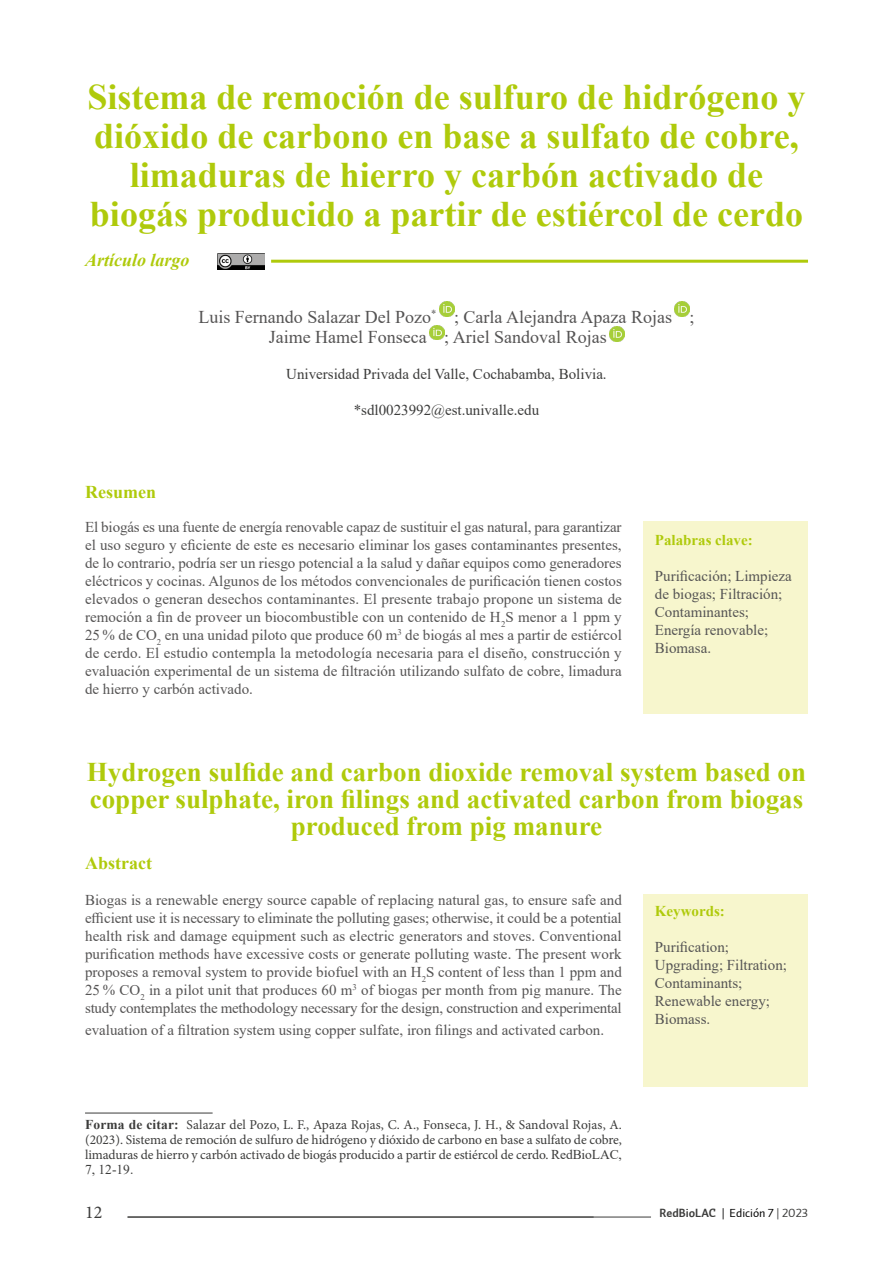
<style>
.page{position:relative;width:893px;height:1263px;background:#fff}
.page>*{position:absolute;margin:0;border:0;box-sizing:border-box;transform-origin:0 0}
.TITULO_PRINCIPAL_-_art_largo{font:700 36px/39px "Times New Roman";color:#afca0b;text-align:center}
.TITULO_PPAL_otro_idioma{font:700 27px/27px "Times New Roman";color:#afca0b;text-align:center}
.Autores{font:18px "Times New Roman";color:#555454}
.res_abs{font:700 18px "Times New Roman";color:#afca0b}
.t1{font:italic 700 18px "Times New Roman";color:#afca0b}
.t2{font:18px "Minion Pro";color:#3c3c3b}
.Resumen{font:15px/18px "Times New Roman";color:#555454;text-align:justify}
.Filiaciones{font:15px "Times New Roman";color:#3c3c3b}
.titulo_PALABRAS_CLAVE{font:700 15px "Times New Roman";color:#afca0b}
.parrafo_ok{font:13.5px/15px "Minion Pro";letter-spacing:-.005em;color:#3c3c3b;text-align:justify}
.t3{font:700 12px "Auto 1";color:#3c3c3b}
.s1{font-family:"Times New Roman";font-weight:700}
.s2{font-family:"Times New Roman"}
.s3{font-family:"Auto 1 Regular LF";font-weight:400;color:#000}
.s4{font-family:"Auto 1 Regular LF";font-weight:400}
</style>
<div class="page">
<hr style="left:128px;top:1217px;width:523px;height:1px;background:#3c3c3b">
<img style="left:439px;top:302px;width:15px;height:14px">
<img style="left:675px;top:302px;width:15px;height:14px">
<img style="left:429px;top:325px;width:15px;height:15px">
<img style="left:609px;top:326px;width:15px;height:15px">
<hr style="left:271px;top:260px;width:537px;height:3px;background:#afca0b">
<div style="left:643px;top:522px;width:165px;height:192px;background:#f7f6cd"></div>
<div style="left:643px;top:895px;width:165px;height:192px;background:#f7f6cd"></div>
<hr style="left:85px;top:1113px;width:128px;height:1px;background:#3c3c3b">
<img style="left:218px;top:253px;width:46px;height:16px">
<p class="TITULO_PRINCIPAL_-_art_largo" style="left:88px;top:77px;width:719px">Sistema de remoción de sulfuro de hidrógeno y dióxido de carbono en base a sulfato de cobre, limaduras de hierro y carbón activado de biogás producido a partir de estiércol de cerdo</p>
<p class="t1" style="left:85px;top:248px;width:106px">Artículo largo</p>
<p class="Autores" style="left:198px;top:304px;width:498px">Luis Fernando Salazar Del Pozo<sup>*</sup> ; Carla Alejandra Apaza Rojas ;</p>
<p class="Autores" style="left:269px;top:324px;width:339px">Jaime Hamel Fonseca ; Ariel Sandoval Rojas</p>
<p class="Filiaciones" style="left:286px;top:363px;width:322px">Universidad Privada del Valle, Cochabamba, Bolivia.</p>
<p class="Filiaciones" style="left:354px;top:399px;width:187px">*sdl0023992@est.univalle.edu</p>
<p class="res_abs" style="left:85px;top:479px;width:72px">Resumen</p>
<p class="Resumen" style="left:85px;top:518px;width:538px">El biogás es una fuente de energía renovable capaz de sustituir el gas natural, para garantizar el uso seguro y eficiente de este es necesario eliminar los gases contaminantes presentes, de lo contrario, podría ser un riesgo potencial a la salud y dañar equipos como generadores eléctricos y cocinas. Algunos de los métodos convencionales de purificación tienen costos elevados o generan desechos contaminantes. El presente trabajo propone un sistema de remoción a fin de proveer un biocombustible con un contenido de H<sub>2</sub>S menor a 1 ppm y 25 % de CO<sub>2</sub> en una unidad piloto que produce 60 m<sup>3</sup> de biogás al mes a partir de estiércol de cerdo. El estudio contempla la metodología necesaria para el diseño, construcción y evaluación experimental de un sistema de filtración utilizando sulfato de cobre, limadura de hierro y carbón activado.</p>
<p class="titulo_PALABRAS_CLAVE" style="left:655px;top:529px;width:99px">Palabras clave:</p>
<p class="Resumen" style="left:655px;top:566px;width:139px;text-align:left">Purificación; Limpieza de biogas; Filtración;<br>Contaminantes;<br>Energía renovable;<br>Biomasa.</p>
<p class="TITULO_PPAL_otro_idioma" style="left:87px;top:757px;width:721px">Hydrogen sulfide and carbon dioxide removal system based on copper sulphate, iron filings and activated carbon from biogas produced from pig manure</p>
<p class="res_abs" style="left:85px;top:850px;width:68px">Abstract</p>
<p class="Resumen" style="left:85px;top:890px;width:538px">Biogas is a renewable energy source capable of replacing natural gas, to ensure safe and efficient use it is necessary to eliminate the polluting gases; otherwise, it could be a potential health risk and damage equipment such as electric generators and stoves. Conventional purification methods have excessive costs or generate polluting waste. The present work proposes a removal system to provide biofuel with an H<sub>2</sub>S content of less than 1 ppm and 25 % CO<sub>2</sub> in a pilot unit that produces 60 m<sup>3</sup> of biogas per month from pig manure. The study contemplates the methodology necessary for the design, construction and experimental</p>
<p class="Resumen" style="left:85px;top:1020px;width:521px">evaluation of a filtration system using copper sulfate, iron filings and activated carbon.</p>
<p class="parrafo_ok" style="left:85px;top:1117px;width:538px"><span class="s1">Forma de citar:</span> Salazar del Pozo, L. F., Apaza Rojas, C. A., Fonseca, J. H., &amp; Sandoval Rojas, A. (2023). Sistema de remoción de sulfuro de hidrógeno y dióxido de carbono en base a sulfato de cobre, limaduras de hierro y carbón activado de biogás producido a partir de estiércol de cerdo. <span class="s2">RedBioLAC, 7, 12-19.</span></p>
<p class="titulo_PALABRAS_CLAVE" style="left:655px;top:900px;width:71px">Keywords:</p>
<p class="Resumen" style="left:655px;top:937px;width:134px;text-align:left">Purification;<br>Upgrading; Filtration;<br>Contaminants;<br>Renewable energy;<br>Biomass.</p>
<p class="t2" style="left:85px;top:1200px;width:19px">12</p>
<p class="t3" style="left:659px;top:1205px;width:150px">RedBioLAC <span class="s3">| Edición 7</span> <span class="s4">| 2023</span></p>
</div>
